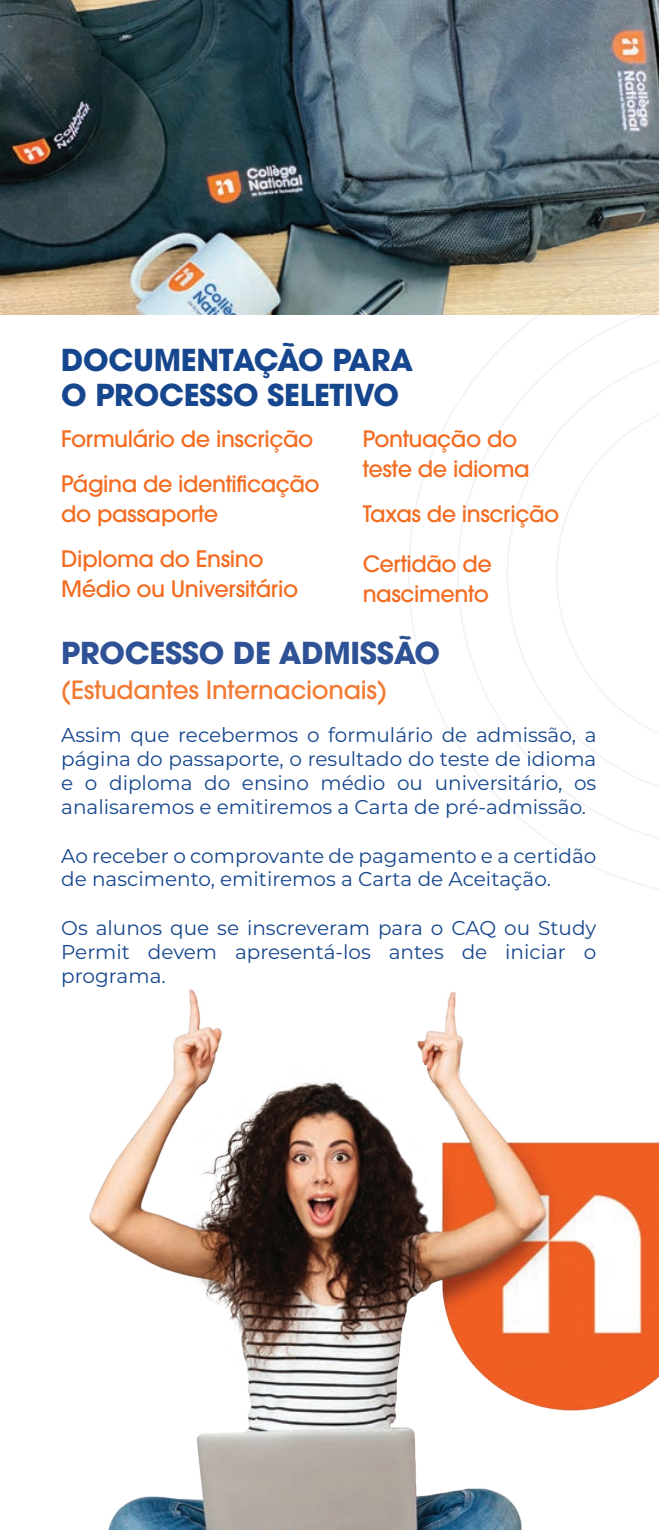
<style>
.page{position:relative;width:659px;height:1530px;background:#fff}
.page>*{position:absolute;margin:0;border:0;box-sizing:border-box;transform-origin:0 0}
.t1{font:700 30px/35px "ITC Avant Garde Pro";letter-spacing:-.01em;color:#16468d}
.t2{font:700 30px "ITC Avant Garde Pro";letter-spacing:-.01em;color:#2e5295}
.t3{font:500 25px "ITC Avant Garde Pro";letter-spacing:-.01em;color:#f37a32}
.t4{font:500 22.5px/45px "ITC Avant Garde Pro";letter-spacing:-.02em;color:#f36c21}
.t5{font:20px/23.8px "Montserrat";color:#16468d;text-align:justify}
</style>
<div class="page">
<img style="left:0;top:0;width:659px;height:315px">
<svg style="left:408px;top:250px;width:251px;height:640px"></svg>
<svg style="left:457px;top:299px;width:202px;height:550px"></svg>
<svg style="left:506px;top:348px;width:153px;height:452px"></svg>
<svg style="left:556px;top:398px;width:103px;height:353px"></svg>
<img style="left:89px;top:989px;width:570px;height:541px">
<h1 class="t1" style="left:61px;top:342px;width:353px">DOCUMENTAÇÃO PARA<br>O PROCESSO SELETIVO</h1>
<p class="t4" style="left:61px;top:416px;width:260px">Formulário de inscrição<br>Página de identificação</p>
<p class="t4" style="left:61px;top:491px;width:204px">do passaporte<br>Diploma do Ensino</p>
<p class="t4" style="left:61px;top:566px;width:238px">Médio ou Universitário</p>
<p class="t4" style="left:363px;top:424px;width:168px;line-height:30px">Pontuação do teste de idioma</p>
<p class="t4" style="left:363px;top:491px;width:198px">Taxas de inscrição</p>
<p class="t4" style="left:363px;top:549px;width:131px;line-height:30px">Certidão de nascimento</p>
<h1 class="t2" style="left:61px;top:633px;width:380px">PROCESSO DE ADMISSÃO</h1>
<p class="t3" style="left:61px;top:674px;width:327px">(Estudantes Internacionais)</p>
<p class="t5" style="left:61px;top:723px;width:537px">Assim que recebermos o formulário de admissão, a página do passaporte, o resultado do teste de idioma e o diploma do ensino médio ou universitário, os analisaremos e emitiremos a Carta de pré-admissão.</p>
<p class="t5" style="left:61px;top:843px;width:537px">Ao receber o comprovante de pagamento e a certidão de nascimento, emitiremos a Carta de Aceitação.</p>
<p class="t5" style="left:61px;top:916px;width:537px">Os alunos que se inscreveram para o CAQ ou Study Permit devem apresentá-los antes de iniciar o programa.</p>
</div>
